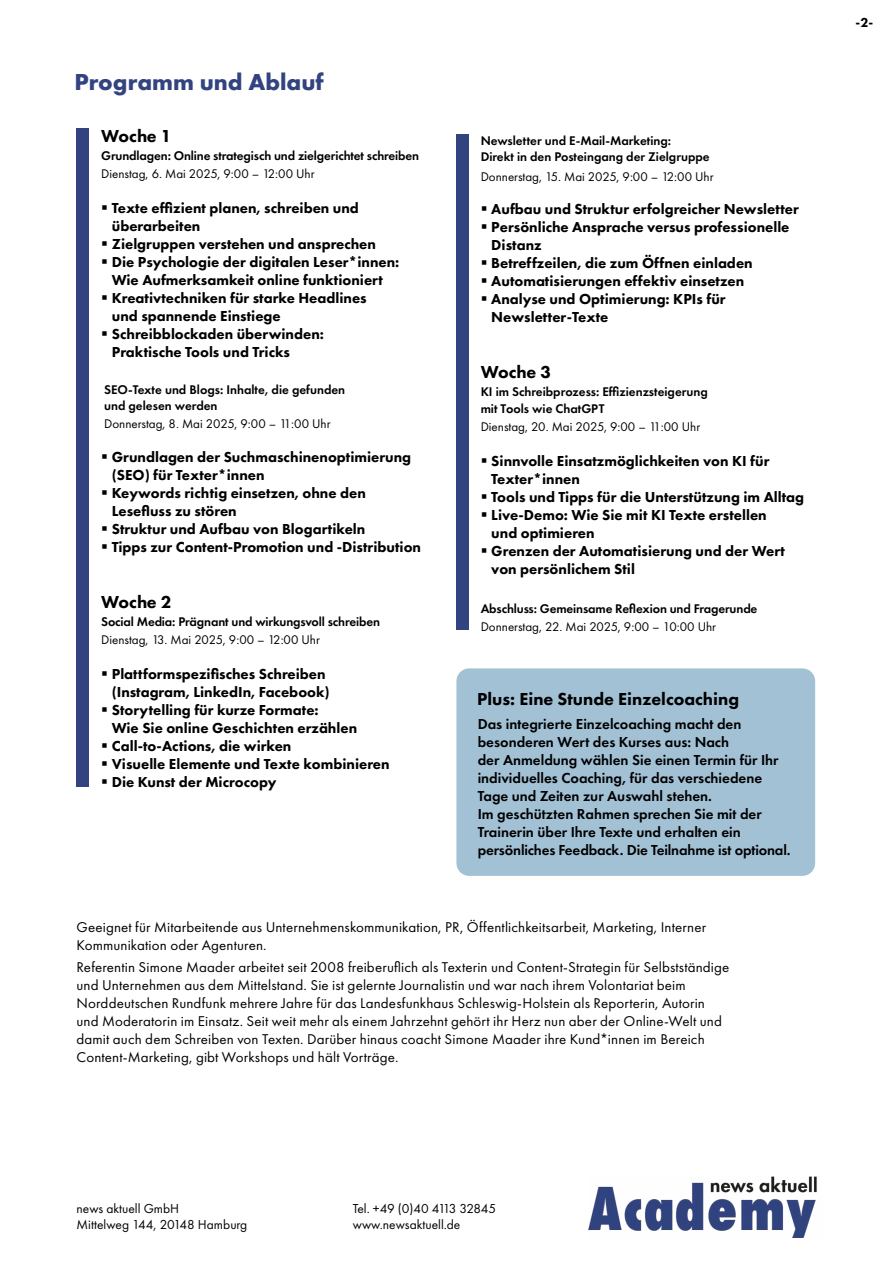
<style>
.page{position:relative;width:893px;height:1263px;background:#fff}
.page>*{position:absolute;margin:0;border:0;box-sizing:border-box;transform-origin:0 0}
.t1{font:700 24px "Futura PT";color:#324380}
.t2{font:800 18px "Futura PT";color:#000}
.t3{font:800 15px/18px "Futura PT";color:#000}
.t4{font:600 15px/18px "Futura PT";color:#000}
.t5{font:14.7px/18px "Futura PT";letter-spacing:.01em;color:#000}
.t6{font:13.5px/16.2px "Futura PT";color:#000}
.t7{font:800 13.5px "Futura PT";color:#000}
.t8{font:600 13.05px/16.5px "Futura PT";letter-spacing:-.01em;color:#000}
.t9{font:13.05px "Futura PT";color:#000}
</style>
<div class="page">
<div style="left:456px;top:668px;width:359px;height:208px;background:#a2c1d5;border-radius:13px"></div>
<img style="left:588px;top:1177px;width:229px;height:61px">
<div style="left:77px;top:129px;width:12px;height:658px;background:#324380"></div>
<div style="left:456px;top:135px;width:12px;height:495px;background:#324380"></div>
<h1 class="t1" style="left:75px;top:66px;width:251px">Programm und Ablauf</h1>
<p class="t2" style="left:101px;top:125px;width:72px">Woche 1</p>
<p class="t8" style="left:101px;top:147px;width:319px">Grundlagen: Online strategisch und zielgerichtet schreiben</p>
<p class="t9" style="left:101px;top:166px;width:215px">Dienstag, 6. Mai 2025, 9:00 – 12:00 Uhr</p>
<p class="t3" style="left:112px;top:199px;width:249px;text-indent:-11px">▪ Texte effizient planen, schreiben und überarbeiten</p>
<p class="t3" style="left:101px;top:235px;width:276px">▪ Zielgruppen verstehen und ansprechen</p>
<p class="t3" style="left:101px;top:253px;width:300px;text-align:center">▪ Die Psychologie der digitalen Leser*innen:<br>Wie Aufmerksamkeit online funktioniert</p>
<p class="t3" style="left:112px;top:289px;width:256px;text-indent:-11px">▪ Kreativtechniken für starke Headlines und spannende Einstiege</p>
<p class="t3" style="left:112px;top:325px;width:214px;text-indent:-11px">▪ Schreibblockaden überwinden:<br>Praktische Tools und Tricks</p>
<p class="t8" style="left:104px;top:381px;width:243px">SEO-Texte und Blogs: Inhalte, die gefunden und gelesen werden</p>
<p class="t9" style="left:104px;top:416px;width:228px">Donnerstag, 8. Mai 2025, 9:00 – 11:00 Uhr</p>
<p class="t3" style="left:112px;top:448px;width:301px;text-indent:-11px">▪ Grundlagen der Suchmaschinenoptimierung (SEO) für Texter*innen</p>
<p class="t3" style="left:112px;top:484px;width:256px;text-indent:-11px">▪ Keywords richtig einsetzen, ohne den<br>Lesefluss zu stören</p>
<p class="t3" style="left:101px;top:520px;width:266px">▪ Struktur und Aufbau von Blogartikeln</p>
<p class="t3" style="left:101px;top:538px;width:321px">▪ Tipps zur Content-Promotion und -Distribution</p>
<p class="t2" style="left:101px;top:591px;width:72px">Woche 2</p>
<p class="t8" style="left:101px;top:613px;width:280px">Social Media: Prägnant und wirkungsvoll schreiben</p>
<p class="t9" style="left:101px;top:632px;width:220px">Dienstag, 13. Mai 2025, 9:00 – 12:00 Uhr</p>
<p class="t3" style="left:101px;top:664px;width:230px;text-align:right">▪ Plattformspezifisches Schreiben (Instagram, LinkedIn, Facebook)</p>
<p class="t3" style="left:112px;top:700px;width:247px;text-indent:-11px">▪ Storytelling für kurze Formate:<br>Wie Sie online Geschichten erzählen</p>
<p class="t3" style="left:101px;top:736px;width:192px">▪ Call-to-Actions, die wirken</p>
<p class="t3" style="left:101px;top:754px;width:290px">▪ Visuelle Elemente und Texte kombinieren</p>
<p class="t3" style="left:101px;top:772px;width:177px">▪ Die Kunst der Microcopy</p>
<p class="t8" style="left:481px;top:132px;width:231px">Newsletter und E-Mail-Marketing:<br>Direkt in den Posteingang der Zielgruppe</p>
<p class="t9" style="left:481px;top:169px;width:234px">Donnerstag, 15. Mai 2025, 9:00 – 12:00 Uhr</p>
<p class="t3" style="left:481px;top:199px;width:320px">▪ Aufbau und Struktur erfolgreicher Newsletter</p>
<p class="t3" style="left:491px;top:217px;width:300px;text-indent:-11px">▪ Persönliche Ansprache versus professionelle<br>Distanz</p>
<p class="t3" style="left:481px;top:253px;width:274px">▪ Betreffzeilen, die zum Öffnen einladen</p>
<p class="t3" style="left:481px;top:271px;width:265px">▪ Automatisierungen effektiv einsetzen</p>
<p class="t3" style="left:491px;top:289px;width:236px;text-indent:-11px">▪ Analyse und Optimierung: KPIs für<br>Newsletter-Texte</p>
<p class="t2" style="left:481px;top:361px;width:72px">Woche 3</p>
<p class="t8" style="left:481px;top:384px;width:229px">KI im Schreibprozess: Effizienzsteigerung mit Tools wie ChatGPT</p>
<p class="t9" style="left:481px;top:419px;width:221px">Dienstag, 20. Mai 2025, 9:00 – 11:00 Uhr</p>
<p class="t3" style="left:491px;top:451px;width:280px;text-indent:-11px">▪ Sinnvolle Einsatzmöglichkeiten von KI für<br>Texter*innen</p>
<p class="t3" style="left:481px;top:487px;width:325px">▪ Tools und Tipps für die Unterstützung im Alltag</p>
<p class="t3" style="left:491px;top:505px;width:277px;text-indent:-11px">▪ Live-Demo: Wie Sie mit KI Texte erstellen und optimieren</p>
<p class="t3" style="left:491px;top:541px;width:295px;text-indent:-11px">▪ Grenzen der Automatisierung und der Wert von persönlichem Stil</p>
<p class="t8" style="left:481px;top:600px;width:278px">Abschluss: Gemeinsame Reflexion und Fragerunde</p>
<p class="t9" style="left:481px;top:618px;width:237px">Donnerstag, 22. Mai 2025, 9:00 – 10:00 Uhr</p>
<p class="t2" style="left:477px;top:688px;width:264px">Plus: Eine Stunde Einzelcoaching</p>
<p class="t4" style="left:478px;top:714px;width:314px">Das integrierte Einzelcoaching macht den besonderen Wert des Kurses aus: Nach<br>der Anmeldung wählen Sie einen Termin für Ihr individuelles Coaching, für das verschiedene Tage und Zeiten zur Auswahl stehen.<br>Im geschützten Rahmen sprechen Sie mit der Trainerin über Ihre Texte und erhalten ein persönliches Feedback. Die Teilnahme ist optional.</p>
<p class="t5" style="left:77px;top:918px;width:631px">Geeignet für Mitarbeitende aus Unternehmenskommunikation, PR, Öffentlichkeitsarbeit, Marketing, Interner<br>Kommunikation oder Agenturen.</p>
<p class="t5" style="left:77px;top:958px;width:654px">Referentin Simone Maader arbeitet seit 2008 freiberuflich als Texterin und Content-Strategin für Selbstständige und Unternehmen aus dem Mittelstand. Sie ist gelernte Journalistin und war nach ihrem Volontariat beim Norddeutschen Rundfunk mehrere Jahre für das Landesfunkhaus Schleswig-Holstein als Reporterin, Autorin und Moderatorin im Einsatz. Seit weit mehr als einem Jahrzehnt gehört ihr Herz nun aber der Online-Welt und damit auch dem Schreiben von Texten. Darüber hinaus coacht Simone Maader ihre Kund*innen im Bereich Content-Marketing, gibt Workshops und hält Vorträge.</p>
<p class="t7" style="left:855px;top:14px;width:19px">-2-</p>
<p class="t6" style="left:77px;top:1200px;width:172px">news aktuell GmbH<br>Mittelweg 144, 20148 Hamburg</p>
<p class="t6" style="left:353px;top:1200px;width:145px">Tel. +49 (0)40 4113 32845 www.newsaktuell.de</p>
</div>
